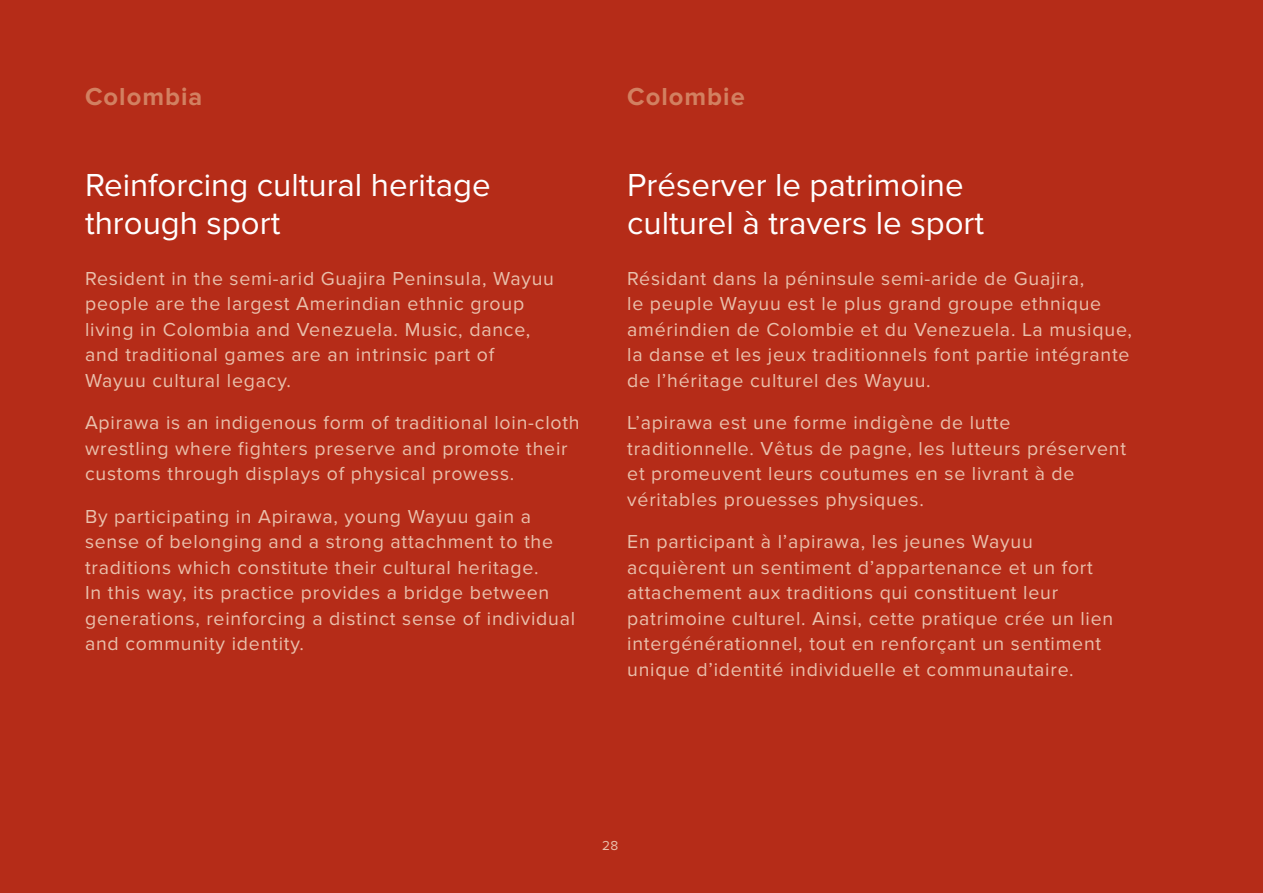
<style>
.page{position:relative;width:1263px;height:893px;background:#b52c18}
.page>*{position:absolute;margin:0;border:0;box-sizing:border-box;transform-origin:0 0}
.t1{font:33px/37.5px "Proxima Nova";color:#fff}
.t2{font:700 25.5px "Proxima Nova";letter-spacing:.04em;color:#d28061}
.t3{font:19.5px/25.5px "Proxima Nova";letter-spacing:.04em;color:#e9c0ac}
.t4{font:13.5px "Proxima Nova";color:#e9c0ac}
</style>
<div class="page">
<h2 class="t2" style="left:85px;top:82px;width:119px">Colombia</h2>
<h2 class="t2" style="left:627px;top:82px;width:119px">Colombie</h2>
<h1 class="t1" style="left:85px;top:168px;width:407px">Reinforcing cultural heritage through sport</h1>
<p class="t3" style="left:85px;top:266px;width:470px">Resident in the semi-arid Guajira Peninsula, Wayuu people are the largest Amerindian ethnic group living in Colombia and Venezuela. Music, dance, and traditional games are an intrinsic part of Wayuu cultural legacy.</p>
<p class="t3" style="left:85px;top:411px;width:496px">Apirawa is an indigenous form of traditional loin-cloth wrestling where fighters preserve and promote their customs through displays of physical prowess.</p>
<p class="t3" style="left:85px;top:504px;width:492px">By participating in Apirawa, young Wayuu gain a sense of belonging and a strong attachment to the traditions which constitute their cultural heritage.<br>In this way, its practice provides a bridge between generations, reinforcing a distinct sense of individual and community identity.</p>
<h1 class="t1" style="left:627px;top:168px;width:358px">Préserver le patrimoine culturel à travers le sport</h1>
<p class="t3" style="left:627px;top:266px;width:506px">Résidant dans la péninsule semi-aride de Guajira,<br>le peuple Wayuu est le plus grand groupe ethnique amérindien de Colombie et du Venezuela. La musique, la danse et les jeux traditionnels font partie intégrante de l’héritage culturel des Wayuu.</p>
<p class="t3" style="left:627px;top:411px;width:500px">L’apirawa est une forme indigène de lutte traditionnelle. Vêtus de pagne, les lutteurs préservent et promeuvent leurs coutumes en se livrant à de véritables prouesses physiques.</p>
<p class="t3" style="left:627px;top:530px;width:487px">En participant à l’apirawa, les jeunes Wayuu acquièrent un sentiment d’appartenance et un fort attachement aux traditions qui constituent leur patrimoine culturel. Ainsi, cette pratique crée un lien intergénérationnel, tout en renforçant un sentiment unique d’identité individuelle et communautaire.</p>
<p class="t4" style="left:602px;top:838px;width:18px">28</p>
</div>
